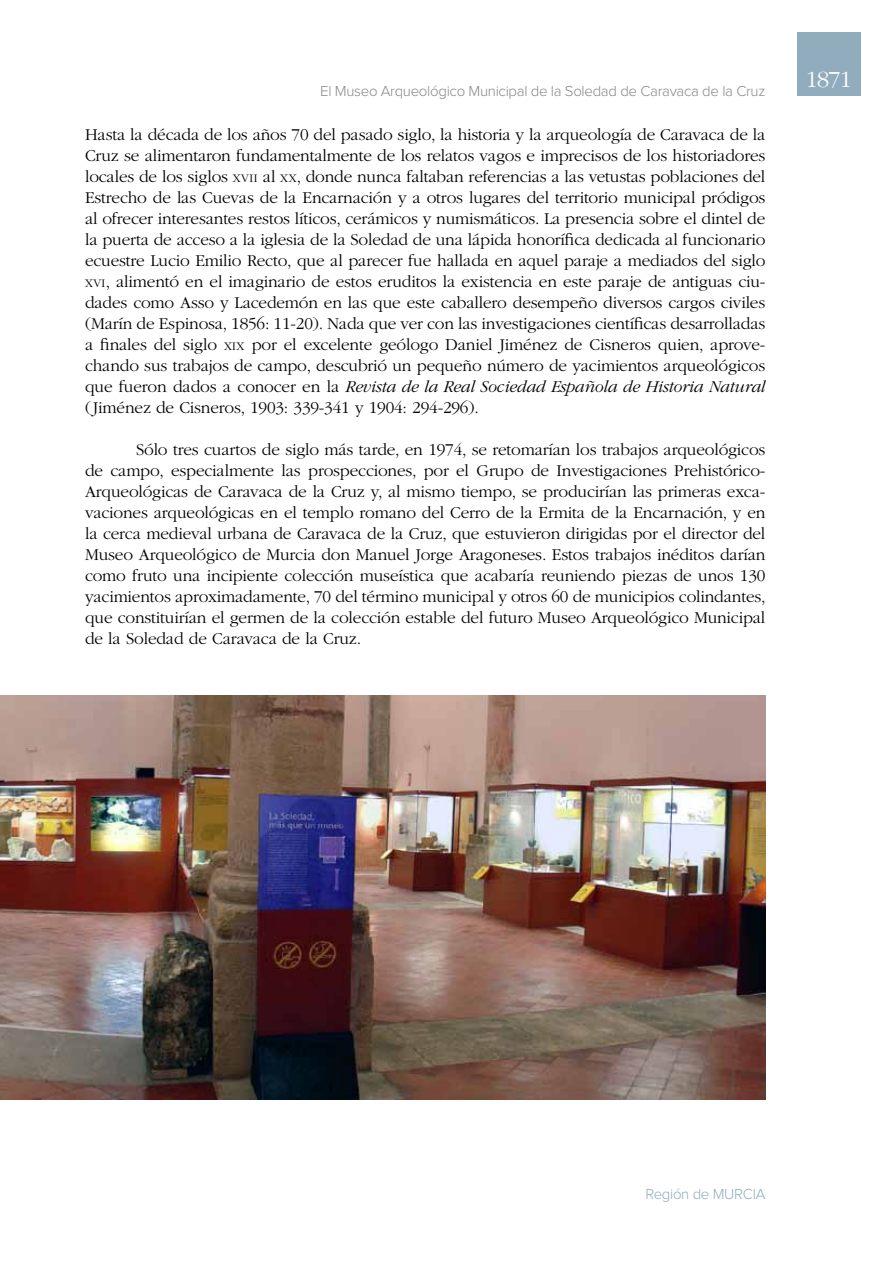
<style>
.page{position:relative;width:893px;height:1263px;background:#fff}
.page>*{position:absolute;margin:0;border:0;box-sizing:border-box;transform-origin:0 0}
.t1{font:300 24px "ITC Garamond Std";color:#fff}
.t2{font:300 17.25px/21px "ITC Garamond Std";letter-spacing:-.01em;color:#000;text-align:justify}
.t3{font:300 15px "Proxima Nova";letter-spacing:-.02em;color:#87888a}
.t4{font:300 15px "Proxima Nova";letter-spacing:-.02em;color:#91acbc}
.s1{font-size:12.15px}
.s2{font-style:italic}
</style>
<div class="page">
<div style="left:797px;top:32px;width:64px;height:64px;background:#91acbc"></div>
<img style="left:0;top:695px;width:765px;height:404px">
<p class="t3" style="left:320px;top:84px;width:447px">El Museo Arqueológico Municipal de la Soledad de Caravaca de la Cruz</p>
<p class="t2" style="left:85px;top:125px;width:682px">Hasta la década de los años 70 del pasado siglo, la historia y la arqueología de Caravaca de la Cruz se alimentaron fundamentalmente de los relatos vagos e imprecisos de los historiadores locales de los siglos <span class="s1">xvii</span> al <span class="s1">xx</span>, donde nunca faltaban referencias a las vetustas poblaciones del Estrecho de las Cuevas de la Encarnación y a otros lugares del territorio municipal pródigos al ofrecer interesantes restos líticos, cerámicos y numismáticos. La presencia sobre el dintel de la puerta de acceso a la iglesia de la Soledad de una lápida honorífica dedicada al funcionario ecuestre Lucio Emilio Recto, que al parecer fue hallada en aquel paraje a mediados del siglo <span class="s1">xvi</span>, alimentó en el imaginario de estos eruditos la existencia en este paraje de antiguas ciu&shy;dades como Asso y Lacedemón en las que este caballero desempeño diversos cargos civiles (Marín de Espinosa, 1856: 11-20). Nada que ver con las investigaciones científicas desarrolladas a finales del siglo <span class="s1">xix</span> por el excelente geólogo Daniel Jiménez de Cisneros quien, aprove&shy;chando sus trabajos de campo, descubrió un pequeño número de yacimientos arqueológicos que fueron dados a conocer en la <span class="s2">Revista de la Real Sociedad Española de Historia Natural </span>(Jiménez de Cisneros, 1903: 339-341 y 1904: 294-296).</p>
<p class="t2" style="left:85px;top:440px;width:682px;text-indent:51px">Sólo tres cuartos de siglo más tarde, en 1974, se retomarían los trabajos arqueológicos de campo, especialmente las prospecciones, por el Grupo de Investigaciones Prehistórico-Arqueológicas de Caravaca de la Cruz y, al mismo tiempo, se producirían las primeras exca&shy;vaciones arqueológicas en el templo romano del Cerro de la Ermita de la Encarnación, y en la cerca medieval urbana de Caravaca de la Cruz, que estuvieron dirigidas por el director del Museo Arqueológico de Murcia don Manuel Jorge Aragoneses. Estos trabajos inéditos darían como fruto una incipiente colección museística que acabaría reuniendo piezas de unos 130 yacimientos aproximadamente, 70 del término municipal y otros 60 de municipios colindantes, que constituirían el germen de la colección estable del futuro Museo Arqueológico Municipal de la Soledad de Caravaca de la Cruz.</p>
<h1 class="t1" style="left:806px;top:67px;width:47px">1871</h1>
<p class="t4" style="left:645px;top:1187px;width:116px">Región de MURCIA</p>
</div>
